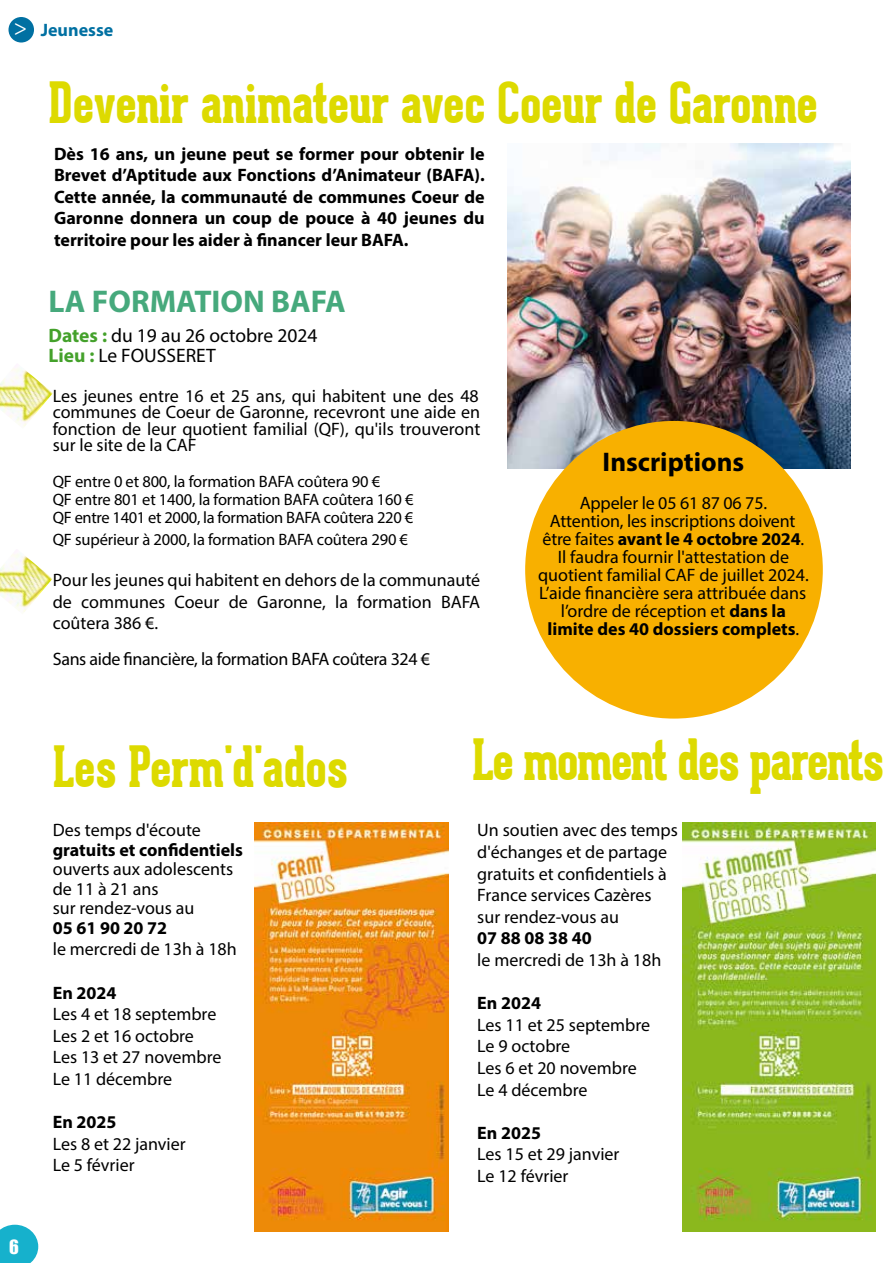
<style>
.page{position:relative;width:893px;height:1263px;background:#fff}
.page>*{position:absolute;margin:0;border:0;box-sizing:border-box;transform-origin:0 0}
.t1{font:800 55.65px "Geared Slab";letter-spacing:-.02em;color:#ddda00;scale:.89 1}
.t2{font:700 31.5px "Myriad Pro";color:#46a97c}
.t3{font:700 27px "Myriad Pro";color:#000}
.t4{font:19.5px/19.5px "Myriad Pro";color:#000}
.t5{font:18px/21.6px "Myriad Pro";color:#000}
.t6{font:700 18px/21.6px "Myriad Pro";color:#000;text-align:justify}
.t7{font:18px "Myriad Pro";letter-spacing:-.02em;color:#000}
.t8{font:700 18px "Myriad Pro";color:#0070a2}
.t9{font:18px "Impact";color:#fff}
.t10{font:16.5px/18px "Myriad Pro";letter-spacing:-.01em;color:#000}
.s1{font-weight:400;font-size:22.5px;color:#fff}
.s2{font-weight:700;color:#44a12b}
.s3{font-weight:700}
</style>
<div class="page">
<svg style="left:0;top:1225px;width:38px;height:38px"></svg>
<div style="left:9px;top:17px;width:25px;height:26px;background:#0070a2;border-radius:50%"></div>
<img style="left:0;top:368px;width:53px;height:59px">
<img style="left:0;top:554px;width:53px;height:58px">
<img style="left:507px;top:144px;width:343px;height:325px">
<div style="left:525px;top:421px;width:298px;height:298px;background:#f8b000;border-radius:50%"></div>
<img style="left:255px;top:823px;width:193px;height:408px">
<img style="left:682px;top:823px;width:194px;height:408px">
<p class="t8" style="left:14px;top:18px;width:101px"><span class="s1">&gt;</span> Jeunesse</p>
<h1 class="t1" style="left:49px;top:71px;width:866px">Devenir animateur avec Coeur de Garonne</h1>
<p class="t6" style="left:54px;top:142px;width:432px">Dès 16 ans, un jeune peut se former pour obtenir le Brevet d’Aptitude aux Fonctions d’Animateur (BAFA).<br>Cette année, la communauté de communes Coeur de Garonne donnera un coup de pouce à 40 jeunes du territoire pour les aider à financer leur BAFA.</p>
<h2 class="t2" style="left:49px;top:281px;width:299px">LA FORMATION BAFA</h2>
<p class="t4" style="left:49px;top:326px;width:270px"><span class="s2">Dates :</span> du 19 au 26 octobre 2024<br><span class="s2">Lieu :</span> Le FOUSSERET</p>
<p class="t5" style="left:53px;top:387px;width:429px;line-height:16.5px;text-align:justify">Les jeunes entre 16 et 25 ans, qui habitent une des 48 communes de Coeur de Garonne, recevront une aide en fonction de leur quotient familial (QF), qu'ils trouveront sur le site de la CAF</p>
<p class="t10" style="left:53px;top:472px;width:362px">QF entre 0 et 800, la formation BAFA coûtera 90 €<br>QF entre 801 et 1400, la formation BAFA coûtera 160 €<br>QF entre 1401 et 2000, la formation BAFA coûtera 220 €</p>
<p class="t10" style="left:53px;top:530px;width:357px">QF supérieur à 2000, la formation BAFA coûtera 290 €</p>
<p class="t5" style="left:53px;top:569px;width:429px;text-align:justify">Pour les jeunes qui habitent en dehors de la communauté de communes Coeur de Garonne, la formation BAFA coûtera 386 €.</p>
<p class="t7" style="left:53px;top:648px;width:379px">Sans aide financière, la formation BAFA coûtera 324 €</p>
<h3 class="t3" style="left:603px;top:445px;width:143px">Inscriptions</h3>
<p class="t5" style="left:538px;top:493px;width:272px;line-height:18px;text-align:center">Appeler le 05 61 87 06 75.<br>Attention, les inscriptions doivent être faites <span class="s3">avant le 4 octobre 2024</span>.<br>Il faudra fournir l'attestation de quotient familial CAF de juillet 2024.<br>L’aide financière sera attribuée dans l’ordre de réception et <span class="s3">dans la limite des 40 dossiers complets</span>.</p>
<p class="t9" style="left:9px;top:1233px;width:11px">6</p>
<h1 class="t1" style="left:53px;top:735px;width:333px">Les Perm'd'ados</h1>
<p class="t5" style="left:53px;top:819px;width:150px">Des temps d'écoute</p>
<p class="t6" style="left:53px;top:838px;width:192px">gratuits et confidentiels</p>
<p class="t5" style="left:53px;top:859px;width:182px;line-height:19.5px">ouverts aux adolescents de 11 à 21 ans<br>sur rendez-vous au</p>
<p class="t6" style="left:53px;top:916px;width:116px">05 61 90 20 72</p>
<p class="t5" style="left:53px;top:938px;width:185px">le mercredi de 13h à 18h</p>
<p class="t6" style="left:53px;top:981px;width:65px">En 2024</p>
<p class="t5" style="left:53px;top:1003px;width:170px">Les 4 et 18 septembre<br>Les 2 et 16 octobre<br>Les 13 et 27 novembre<br>Le 11 décembre</p>
<p class="t6" style="left:53px;top:1111px;width:65px">En 2025</p>
<p class="t5" style="left:53px;top:1133px;width:134px">Les 8 et 22 janvier<br>Le 5 février</p>
<h1 class="t1" style="left:472px;top:728px;width:464px">Le moment des parents</h1>
<p class="t5" style="left:477px;top:819px;width:202px">Un soutien avec des temps d'échanges et de partage gratuits et confidentiels à<br>France services Cazères sur rendez-vous au</p>
<p class="t6" style="left:477px;top:927px;width:116px">07 88 08 38 40</p>
<p class="t5" style="left:477px;top:949px;width:185px">le mercredi de 13h à 18h</p>
<p class="t6" style="left:477px;top:992px;width:65px">En 2024</p>
<p class="t5" style="left:477px;top:1014px;width:174px">Les 11 et 25 septembre<br>Le 9 octobre<br>Les 6 et 20 novembre<br>Le 4 décembre</p>
<p class="t6" style="left:477px;top:1121px;width:65px">En 2025</p>
<p class="t5" style="left:477px;top:1143px;width:144px">Les 15 et 29 janvier<br>Le 12 février</p>
</div>
